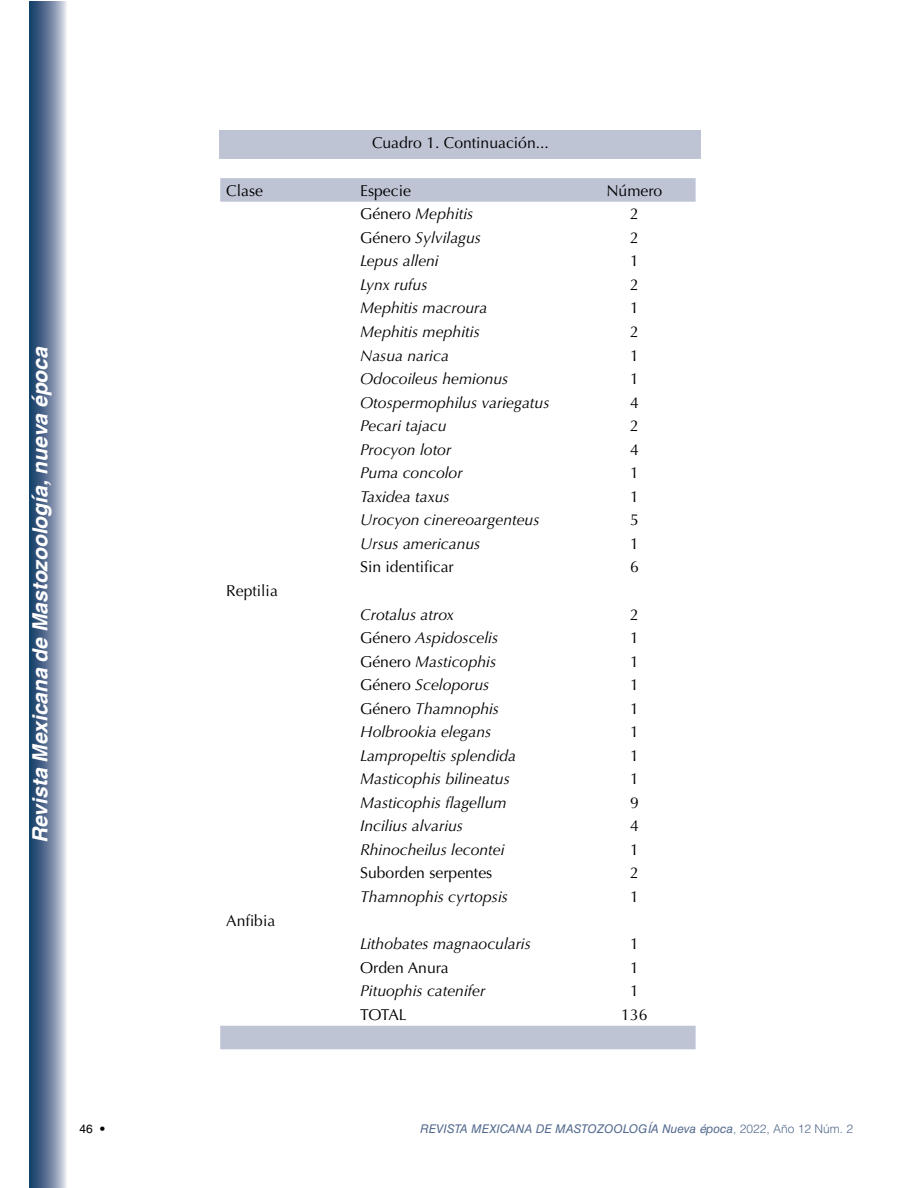
<style>
.page{position:relative;width:918px;height:1188px;background:#fff}
.page>*{position:absolute;margin:0;border:0;box-sizing:border-box;transform-origin:0 0}
.t1{font:italic 700 21px "Helvetica";color:#fff}
.Cuadros_ok{font:italic 15.75px "Optima LT Std";color:#000}
.Cuadros_ok-2{font:15.75px "Optima LT Std";color:#000}
.t2{font:italic 12px "Helvetica LT Std";color:#52698d}
.t3{font:12px "Helvetica LT Std";color:#000}
.s1{font-style:normal}
.s2{font-weight:300}
.s3{font-weight:300;font-style:normal}
</style>
<div class="page">
<svg style="left:30px;top:1px;width:37px;height:1187px;background:#7085a2"></svg>
<svg style="left:220px;top:178px;width:476px;height:871px"></svg>
<div style="left:220px;top:131px;width:481px;height:28px;background:#bec4d4"></div>
<h1 class="t1" style="left:27px;top:843px;width:498px;rotate:-90deg">Revista Mexicana de Mastozoología, nueva época</h1>
<p class="Cuadros_ok-2" style="left:372px;top:134px;width:178px">Cuadro 1. Continuación...</p>
<p class="Cuadros_ok-2" style="left:226px;top:181px;width:38px">Clase</p>
<p class="Cuadros_ok-2" style="left:360px;top:181px;width:52px">Especie</p>
<p class="Cuadros_ok-2" style="left:606px;top:181px;width:58px">Número</p>
<p class="Cuadros_ok" style="left:360px;top:205px;width:115px"><span class="s1">Género</span> Mephitis</p>
<p class="Cuadros_ok-2" style="left:630px;top:205px;width:10px">2</p>
<p class="Cuadros_ok" style="left:360px;top:228px;width:122px"><span class="s1">Género</span> Sylvilagus</p>
<p class="Cuadros_ok-2" style="left:630px;top:228px;width:10px">2</p>
<p class="Cuadros_ok" style="left:360px;top:252px;width:80px">Lepus alleni</p>
<p class="Cuadros_ok-2" style="left:630px;top:252px;width:10px">1</p>
<p class="Cuadros_ok" style="left:360px;top:275px;width:69px">Lynx rufus</p>
<p class="Cuadros_ok-2" style="left:630px;top:275px;width:10px">2</p>
<p class="Cuadros_ok" style="left:360px;top:299px;width:129px">Mephitis macroura</p>
<p class="Cuadros_ok-2" style="left:630px;top:299px;width:10px">1</p>
<p class="Cuadros_ok" style="left:360px;top:322px;width:121px">Mephitis mephitis</p>
<p class="Cuadros_ok-2" style="left:630px;top:322px;width:10px">2</p>
<p class="Cuadros_ok" style="left:360px;top:346px;width:90px">Nasua narica</p>
<p class="Cuadros_ok-2" style="left:630px;top:346px;width:10px">1</p>
<p class="Cuadros_ok" style="left:360px;top:370px;width:150px">Odocoileus hemionus</p>
<p class="Cuadros_ok-2" style="left:630px;top:370px;width:10px">1</p>
<p class="Cuadros_ok" style="left:360px;top:393px;width:191px">Otospermophilus variegatus</p>
<p class="Cuadros_ok-2" style="left:630px;top:393px;width:10px">4</p>
<p class="Cuadros_ok" style="left:360px;top:417px;width:88px">Pecari tajacu</p>
<p class="Cuadros_ok-2" style="left:630px;top:417px;width:10px">2</p>
<p class="Cuadros_ok" style="left:360px;top:440px;width:93px">Procyon lotor</p>
<p class="Cuadros_ok-2" style="left:630px;top:440px;width:10px">4</p>
<p class="Cuadros_ok" style="left:360px;top:464px;width:104px">Puma concolor</p>
<p class="Cuadros_ok-2" style="left:630px;top:464px;width:10px">1</p>
<p class="Cuadros_ok" style="left:360px;top:487px;width:91px">Taxidea taxus</p>
<p class="Cuadros_ok-2" style="left:630px;top:487px;width:10px">1</p>
<p class="Cuadros_ok" style="left:360px;top:511px;width:181px">Urocyon cinereoargenteus</p>
<p class="Cuadros_ok-2" style="left:630px;top:511px;width:10px">5</p>
<p class="Cuadros_ok" style="left:360px;top:534px;width:122px">Ursus americanus</p>
<p class="Cuadros_ok-2" style="left:630px;top:534px;width:10px">1</p>
<p class="Cuadros_ok-2" style="left:360px;top:558px;width:95px">Sin identificar</p>
<p class="Cuadros_ok-2" style="left:630px;top:558px;width:10px">6</p>
<p class="Cuadros_ok-2" style="left:226px;top:581px;width:53px">Reptilia</p>
<p class="Cuadros_ok" style="left:360px;top:605px;width:95px">Crotalus atrox</p>
<p class="Cuadros_ok-2" style="left:630px;top:605px;width:10px">2</p>
<p class="Cuadros_ok" style="left:360px;top:629px;width:140px"><span class="s1">Género</span> Aspidoscelis</p>
<p class="Cuadros_ok-2" style="left:630px;top:629px;width:10px">1</p>
<p class="Cuadros_ok" style="left:360px;top:652px;width:137px"><span class="s1">Género</span> Masticophis</p>
<p class="Cuadros_ok-2" style="left:630px;top:652px;width:10px">1</p>
<p class="Cuadros_ok" style="left:360px;top:676px;width:131px"><span class="s1">Género</span> Sceloporus</p>
<p class="Cuadros_ok-2" style="left:630px;top:676px;width:10px">1</p>
<p class="Cuadros_ok" style="left:360px;top:699px;width:140px"><span class="s1">Género</span> Thamnophis</p>
<p class="Cuadros_ok-2" style="left:630px;top:699px;width:10px">1</p>
<p class="Cuadros_ok" style="left:360px;top:723px;width:133px">Holbrookia elegans</p>
<p class="Cuadros_ok-2" style="left:630px;top:723px;width:10px">1</p>
<p class="Cuadros_ok" style="left:360px;top:746px;width:157px">Lampropeltis splendida</p>
<p class="Cuadros_ok-2" style="left:630px;top:746px;width:10px">1</p>
<p class="Cuadros_ok" style="left:360px;top:770px;width:151px">Masticophis bilineatus</p>
<p class="Cuadros_ok-2" style="left:630px;top:770px;width:10px">1</p>
<p class="Cuadros_ok" style="left:360px;top:793px;width:148px">Masticophis flagellum</p>
<p class="Cuadros_ok-2" style="left:630px;top:793px;width:10px">9</p>
<p class="Cuadros_ok" style="left:360px;top:817px;width:104px">Incilius alvarius</p>
<p class="Cuadros_ok-2" style="left:630px;top:817px;width:10px">4</p>
<p class="Cuadros_ok" style="left:360px;top:840px;width:146px">Rhinocheilus lecontei</p>
<p class="Cuadros_ok-2" style="left:630px;top:840px;width:10px">1</p>
<p class="Cuadros_ok-2" style="left:360px;top:864px;width:134px">Suborden serpentes</p>
<p class="Cuadros_ok-2" style="left:630px;top:864px;width:10px">2</p>
<p class="Cuadros_ok" style="left:360px;top:888px;width:149px">Thamnophis cyrtopsis</p>
<p class="Cuadros_ok-2" style="left:630px;top:888px;width:10px">1</p>
<p class="Cuadros_ok-2" style="left:226px;top:911px;width:51px">Anfibia</p>
<p class="Cuadros_ok" style="left:360px;top:935px;width:172px">Lithobates magnaocularis</p>
<p class="Cuadros_ok-2" style="left:630px;top:935px;width:10px">1</p>
<p class="Cuadros_ok-2" style="left:360px;top:958px;width:90px">Orden Anura</p>
<p class="Cuadros_ok-2" style="left:630px;top:958px;width:10px">1</p>
<p class="Cuadros_ok" style="left:360px;top:982px;width:127px">Pituophis catenifer</p>
<p class="Cuadros_ok-2" style="left:630px;top:982px;width:10px">1</p>
<p class="Cuadros_ok-2" style="left:360px;top:1005px;width:48px">TOTAL</p>
<p class="Cuadros_ok-2" style="left:621px;top:1005px;width:28px">136</p>
<p class="t3" style="left:79px;top:1121px;width:28px">46 <span class="s2">•</span></p>
<p class="t2" style="left:420px;top:1121px;width:435px">REVISTA MEXICANA DE MASTOZOOLOGÍA Nueva época<span class="s3">, 2022, Año 12 Núm. 2</span></p>
</div>
